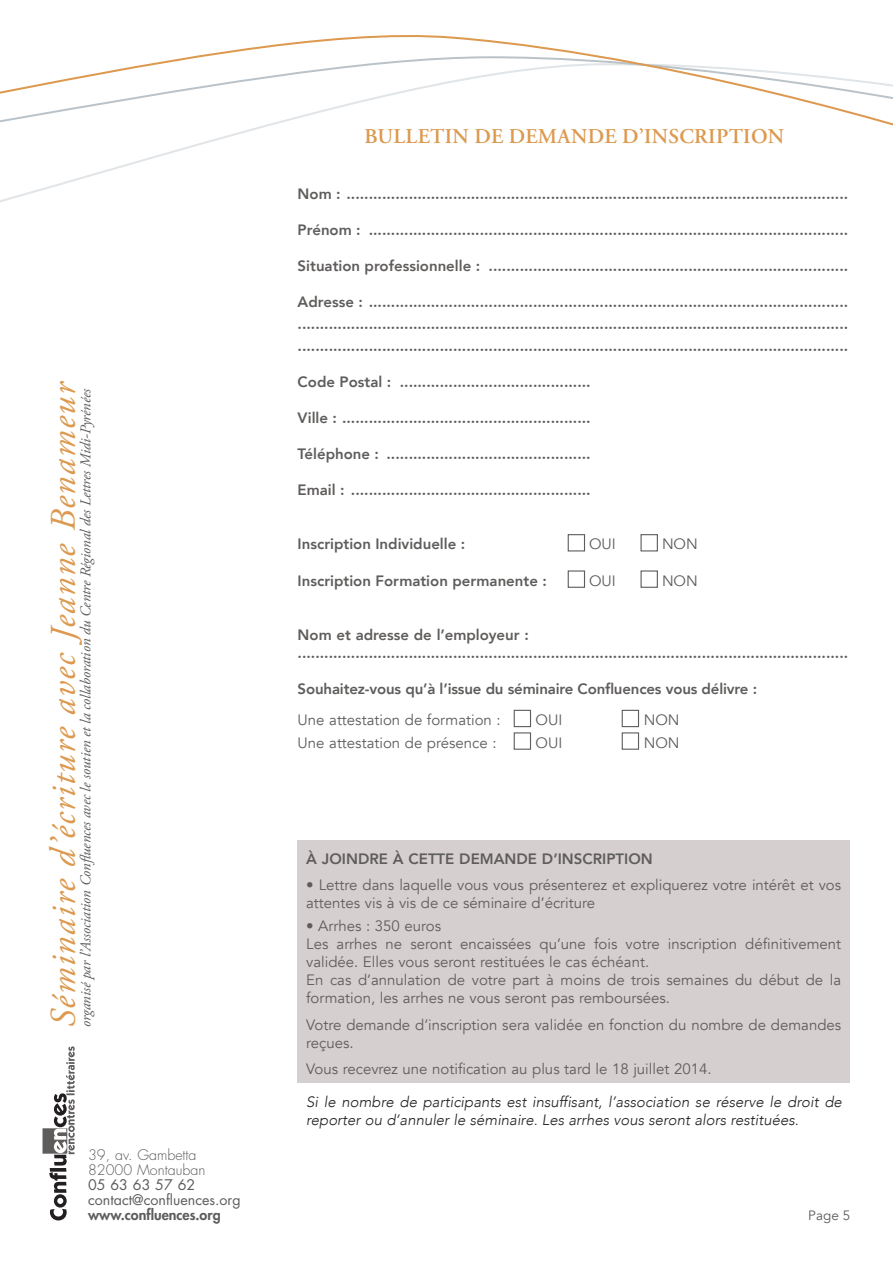
<style>
.page{position:relative;width:893px;height:1263px;background:#fff}
.page>*{position:absolute;margin:0;border:0;box-sizing:border-box;transform-origin:0 0}
.t1{font:italic 36px "Adobe Garamond Pro";letter-spacing:.05em;color:#dc994f}
.t2{font:600 21px "Adobe Garamond Pro";letter-spacing:.015em;color:#dc994f}
.t3{font:800 15px "Avenir";color:#5f5d5c}
.t4{font:15px/18px "Avenir";color:#5f5d5c}
.t5{font:italic 300 15px/18px "Avenir";color:#231f20}
.t6{font:italic 15px "Adobe Garamond Pro";letter-spacing:-.005em;color:#5f5d5c}
.t7{font:14.25px/15px "Futura Std";color:#5f5d5c}
.t8{font:300 14.25px/15px "Futura Std";color:#5f5d5c}
.t9{font:800 14.25px "Futura Std";color:#5f5d5c}
.t10{font:13.5px "Avenir";color:#5f5d5c}
</style>
<div class="page">
<svg style="left:43px;top:1046px;width:32px;height:174px"></svg>
<svg style="left:0;top:35px;width:893px;height:146px"></svg>
<div style="left:568px;top:534px;width:17px;height:17px;border:1px solid #5f5d5c"></div>
<div style="left:640px;top:534px;width:18px;height:17px;border:1px solid #5f5d5c"></div>
<div style="left:568px;top:570px;width:17px;height:18px;border:1px solid #5f5d5c"></div>
<div style="left:640px;top:570px;width:18px;height:18px;border:1px solid #5f5d5c"></div>
<div style="left:514px;top:710px;width:17px;height:17px;border:1px solid #5f5d5c"></div>
<div style="left:622px;top:710px;width:17px;height:17px;border:1px solid #5f5d5c"></div>
<div style="left:514px;top:732px;width:17px;height:18px;border:1px solid #5f5d5c"></div>
<div style="left:622px;top:732px;width:17px;height:18px;border:1px solid #5f5d5c"></div>
<div style="left:298px;top:840px;width:552px;height:243px;background:#d5d0cf"></div>
<h1 class="t1" style="left:42px;top:1027px;width:647px;rotate:-90deg">Séminaire d’écriture avec Jeanne Benameur</h1>
<p class="t6" style="left:77px;top:1027px;width:640px;rotate:-90deg">organisé par l’Association Confluences avec le soutien et la collaboration du Centre Régional des Lettres Midi-Pyrénées</p>
<p class="t8" style="left:88px;top:1147px;width:119px">39, av. Gambetta<br>82000 Montauban</p>
<p class="t7" style="left:88px;top:1177px;width:154px">05 63 63 57 62 contact@confluences.org</p>
<p class="t9" style="left:88px;top:1205px;width:134px">www.confluences.org</p>
<p class="t2" style="left:365px;top:124px;width:421px">BULLETIN DE DEMANDE D’INSCRIPTION</p>
<p class="t3" style="left:298px;top:182px;width:552px">Nom : .................................................................................................................</p>
<p class="t3" style="left:298px;top:218px;width:552px">Prénom : ............................................................................................................</p>
<p class="t3" style="left:298px;top:254px;width:552px">Situation professionnelle : .................................................................................</p>
<p class="t3" style="left:298px;top:290px;width:552px">Adresse : ............................................................................................................</p>
<p class="t3" style="left:298px;top:312px;width:552px">............................................................................................................................</p>
<p class="t3" style="left:298px;top:334px;width:552px">............................................................................................................................</p>
<p class="t3" style="left:298px;top:370px;width:295px">Code Postal : ...........................................</p>
<p class="t3" style="left:298px;top:406px;width:295px">Ville : ........................................................</p>
<p class="t3" style="left:298px;top:442px;width:295px">Téléphone : ..............................................</p>
<p class="t3" style="left:298px;top:478px;width:295px">Email : ......................................................</p>
<p class="t3" style="left:298px;top:532px;width:169px">Inscription Individuelle :</p>
<p class="t4" style="left:589px;top:535px;width:28px">OUI</p>
<p class="t4" style="left:662px;top:535px;width:37px">NON</p>
<p class="t3" style="left:298px;top:569px;width:251px">Inscription Formation permanente :</p>
<p class="t4" style="left:589px;top:572px;width:28px">OUI</p>
<p class="t4" style="left:662px;top:572px;width:37px">NON</p>
<p class="t3" style="left:298px;top:623px;width:233px">Nom et adresse de l’employeur :</p>
<p class="t3" style="left:298px;top:641px;width:552px">............................................................................................................................</p>
<p class="t3" style="left:298px;top:677px;width:461px">Souhaitez-vous qu’à l’issue du séminaire Confluences vous délivre :</p>
<p class="t4" style="left:298px;top:711px;width:205px">Une attestation de formation :</p>
<p class="t4" style="left:536px;top:711px;width:28px">OUI</p>
<p class="t4" style="left:644px;top:711px;width:37px">NON</p>
<p class="t4" style="left:298px;top:734px;width:200px">Une attestation de présence :</p>
<p class="t4" style="left:536px;top:734px;width:28px">OUI</p>
<p class="t4" style="left:644px;top:734px;width:37px">NON</p>
<p class="t3" style="left:306px;top:847px;width:348px">À JOINDRE À CETTE DEMANDE D’INSCRIPTION</p>
<p class="t4" style="left:306px;top:876px;width:537px">• Lettre dans laquelle vous vous présenterez et expliquerez votre intérêt et vos attentes vis à vis de ce séminaire d’écriture</p>
<p class="t4" style="left:306px;top:917px;width:137px">• Arrhes : 350 euros</p>
<p class="t4" style="left:306px;top:935px;width:537px">Les arrhes ne seront encaissées qu’une fois votre inscription définitivement validée. Elles vous seront restituées le cas échéant.</p>
<p class="t4" style="left:306px;top:971px;width:537px">En cas d’annulation de votre part à moins de trois semaines du début de la formation, les arrhes ne vous seront pas remboursées.</p>
<p class="t4" style="left:306px;top:1016px;width:537px">Votre demande d’inscription sera validée en fonction du nombre de demandes reçues.</p>
<p class="t4" style="left:306px;top:1060px;width:407px">Vous recevrez une notification au plus tard le 18 juillet 2014.</p>
<p class="t5" style="left:306px;top:1093px;width:537px">Si le nombre de participants est insuffisant, l’association se réserve le droit de reporter ou d’annuler le séminaire. Les arrhes vous seront alors restituées.</p>
<p class="t10" style="left:808px;top:1207px;width:44px">Page 5</p>
</div>
